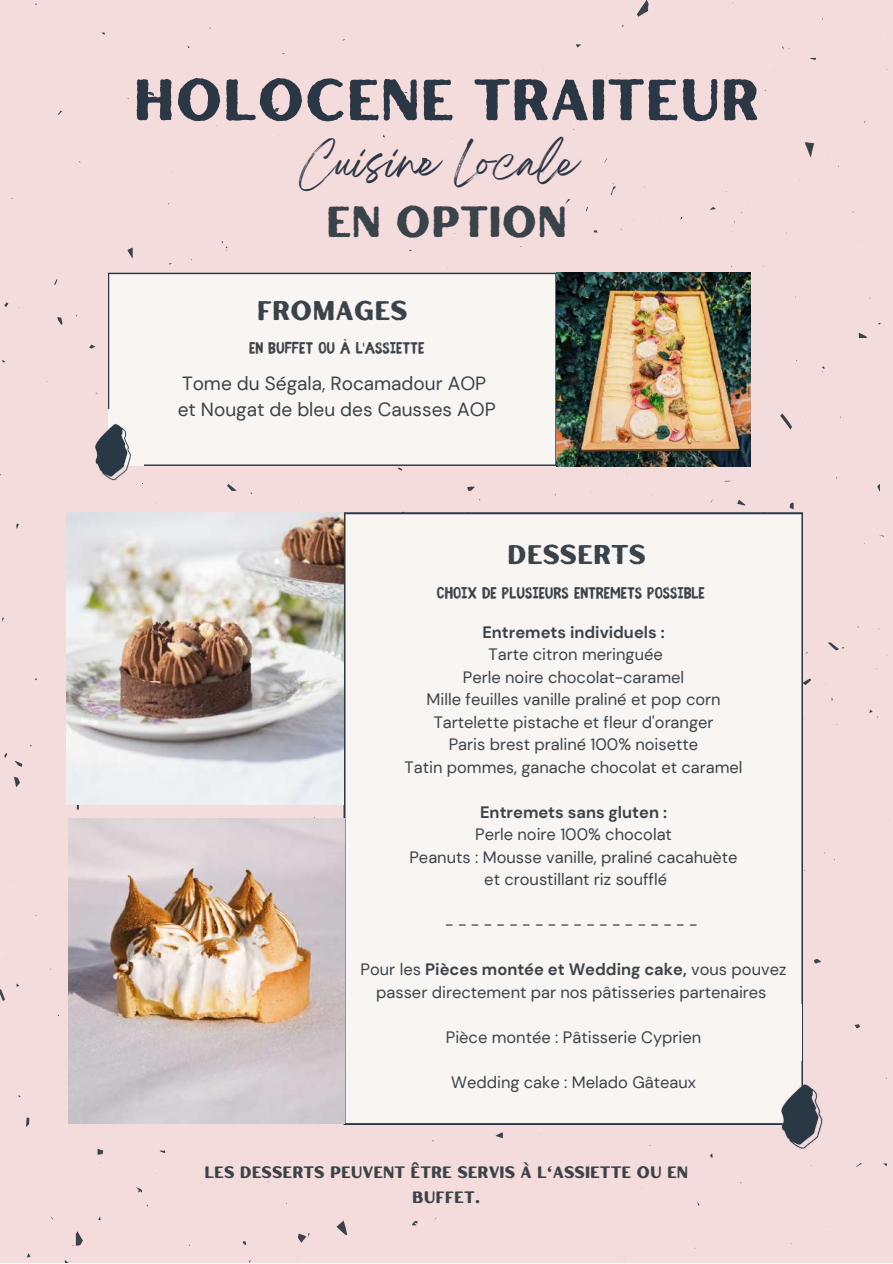
<style>
.page{position:relative;width:893px;height:1264px;background:#fff}
.page>*{position:absolute;margin:0;border:0;box-sizing:border-box;transform-origin:0 0}
.t1{font:57.9px "Hertical Sans Rough";color:#2b3745}
.t2{font:43.5px "Hertical Sans Rough";color:#3b434a}
.t3{font:37.5px "Breathing";color:#2b3745}
.t4{font:27px "Hertical Sans Rough";color:#3b434a}
.t5{font:19.05px/25.8px "DM Sans";color:#3b434a}
.t6{font:700 18px "Fibre Vintage Full";color:#3b434a}
.t7{font:16.5px/22.5px "DM Sans";color:#3b434a;text-align:center}
.t8{font:16.5px/24.8px "Hertical Sans Rough";color:#3b434a;text-align:center}
.t9{font:700 16.5px "DM Sans";color:#3b434a}
.s1{font-weight:700}
</style>
<div class="page">
<div style="left:0;top:0;width:892px;height:1262px;background:#f4dcdc"></div>
<svg style="left:127px;top:247px;width:6px;height:11px"></svg>
<svg style="left:4px;top:302px;width:4px;height:5px"></svg>
<svg style="left:26px;top:1117px;width:3px;height:10px"></svg>
<svg style="left:737px;top:499px;width:8px;height:7px"></svg>
<svg style="left:814px;top:959px;width:7px;height:4px"></svg>
<svg style="left:57px;top:317px;width:6px;height:8px"></svg>
<svg style="left:14px;top:776px;width:6px;height:11px"></svg>
<svg style="left:336px;top:1220px;width:11px;height:15px"></svg>
<svg style="left:637px;top:0;width:11px;height:17px"></svg>
<svg style="left:804px;top:142px;width:10px;height:15px"></svg>
<svg style="left:724px;top:480px;width:7px;height:2px"></svg>
<svg style="left:146px;top:92px;width:8px;height:4px"></svg>
<svg style="left:0;top:989px;width:5px;height:12px"></svg>
<svg style="left:576px;top:44px;width:5px;height:4px"></svg>
<svg style="left:710px;top:207px;width:5px;height:3px"></svg>
<svg style="left:97px;top:1148px;width:6px;height:6px"></svg>
<svg style="left:160px;top:1150px;width:5px;height:3px"></svg>
<svg style="left:58px;top:110px;width:4px;height:5px"></svg>
<svg style="left:467px;top:486px;width:8px;height:5px"></svg>
<svg style="left:16px;top:523px;width:3px;height:6px"></svg>
<svg style="left:136px;top:1187px;width:6px;height:5px"></svg>
<svg style="left:869px;top:709px;width:9px;height:8px"></svg>
<svg style="left:828px;top:642px;width:16px;height:8px"></svg>
<svg style="left:780px;top:413px;width:12px;height:16px"></svg>
<svg style="left:221px;top:241px;width:6px;height:10px"></svg>
<svg style="left:4px;top:753px;width:3px;height:5px"></svg>
<svg style="left:858px;top:323px;width:23px;height:15px"></svg>
<svg style="left:593px;top:230px;width:4px;height:3px"></svg>
<svg style="left:422px;top:158px;width:5px;height:5px"></svg>
<svg style="left:412px;top:1221px;width:5px;height:4px"></svg>
<svg style="left:89px;top:344px;width:6px;height:4px"></svg>
<svg style="left:565px;top:199px;width:5px;height:5px"></svg>
<svg style="left:803px;top:678px;width:7px;height:7px"></svg>
<svg style="left:15px;top:760px;width:7px;height:6px"></svg>
<svg style="left:227px;top:481px;width:10px;height:10px"></svg>
<svg style="left:298px;top:1233px;width:12px;height:9px"></svg>
<svg style="left:270px;top:107px;width:9px;height:6px"></svg>
<svg style="left:854px;top:1024px;width:6px;height:4px"></svg>
<svg style="left:495px;top:1132px;width:8px;height:6px"></svg>
<svg style="left:75px;top:1231px;width:8px;height:14px"></svg>
<svg style="left:610px;top:183px;width:6px;height:12px"></svg>
<svg style="left:789px;top:502px;width:4px;height:7px"></svg>
<div style="left:108px;top:273px;width:448px;height:193px;background:#f8f5f2"></div>
<div style="left:108px;top:409px;width:36px;height:57px;background:#f8f5f2"></div>
<img style="left:95px;top:423px;width:36px;height:58px">
<div style="left:343px;top:512px;width:460px;height:613px;background:#f8f5f2"></div>
<div style="left:770px;top:1003px;width:31px;height:57px;background:#f8f5f2"></div>
<img style="left:780px;top:1081px;width:43px;height:68px">
<img style="left:556px;top:273px;width:194px;height:193px">
<img style="left:67px;top:512px;width:276px;height:292px">
<img style="left:68px;top:818px;width:276px;height:305px">
<h1 class="t1" style="left:133px;top:60px;width:628px">HOLOCENE TRAITEUR</h1>
<h3 class="t3" style="left:299px;top:151px;width:280px">Cuisine Locale</h3>
<h2 class="t2" style="left:326px;top:192px;width:243px">EN OPTION</h2>
<h3 class="t4" style="left:257px;top:292px;width:152px">FROMAGES</h3>
<p class="t6" style="left:249px;top:341px;width:177px">EN BUFFET OU À L'ASSIETTE</p>
<p class="t5" style="left:178px;top:371px;width:319px">Tome du Ségala, Rocamadour AOP et Nougat de bleu des Causses AOP</p>
<h3 class="t4" style="left:507px;top:535px;width:140px">DESSERTS</h3>
<p class="t6" style="left:437px;top:585px;width:269px">CHOIX DE PLUSIEURS ENTREMETS POSSIBLE</p>
<p class="t9" style="left:482px;top:621px;width:184px">Entremets individuels :</p>
<p class="t7" style="left:404px;top:643px;width:339px">Tarte citron meringuée<br>Perle noire chocolat-caramel<br>Mille feuilles vanille praliné et pop corn Tartelette pistache et fleur d'oranger<br>Paris brest praliné 100% noisette<br>Tatin pommes, ganache chocolat et caramel</p>
<p class="t9" style="left:480px;top:801px;width:188px">Entremets sans gluten :</p>
<p class="t7" style="left:409px;top:823px;width:330px">Perle noire 100% chocolat<br>Peanuts : Mousse vanille, praliné cacahuète et croustillant riz soufflé</p>
<p class="t7" style="left:445px;top:913px;width:253px">--------------------</p>
<p class="t7" style="left:360px;top:958px;width:427px">Pour les <span class="s1">Pièces montée et Wedding cake,</span> vous pouvez passer directement par nos pâtisseries partenaires</p>
<p class="t7" style="left:446px;top:1025px;width:257px">Pièce montée : Pâtisserie Cyprien</p>
<p class="t7" style="left:451px;top:1070px;width:246px">Wedding cake : Melado Gâteaux</p>
<p class="t8" style="left:204px;top:1159px;width:485px">LES DESSERTS PEUVENT ÊTRE SERVIS À L'ASSIETTE OU EN<br>BUFFET.</p>
</div>
